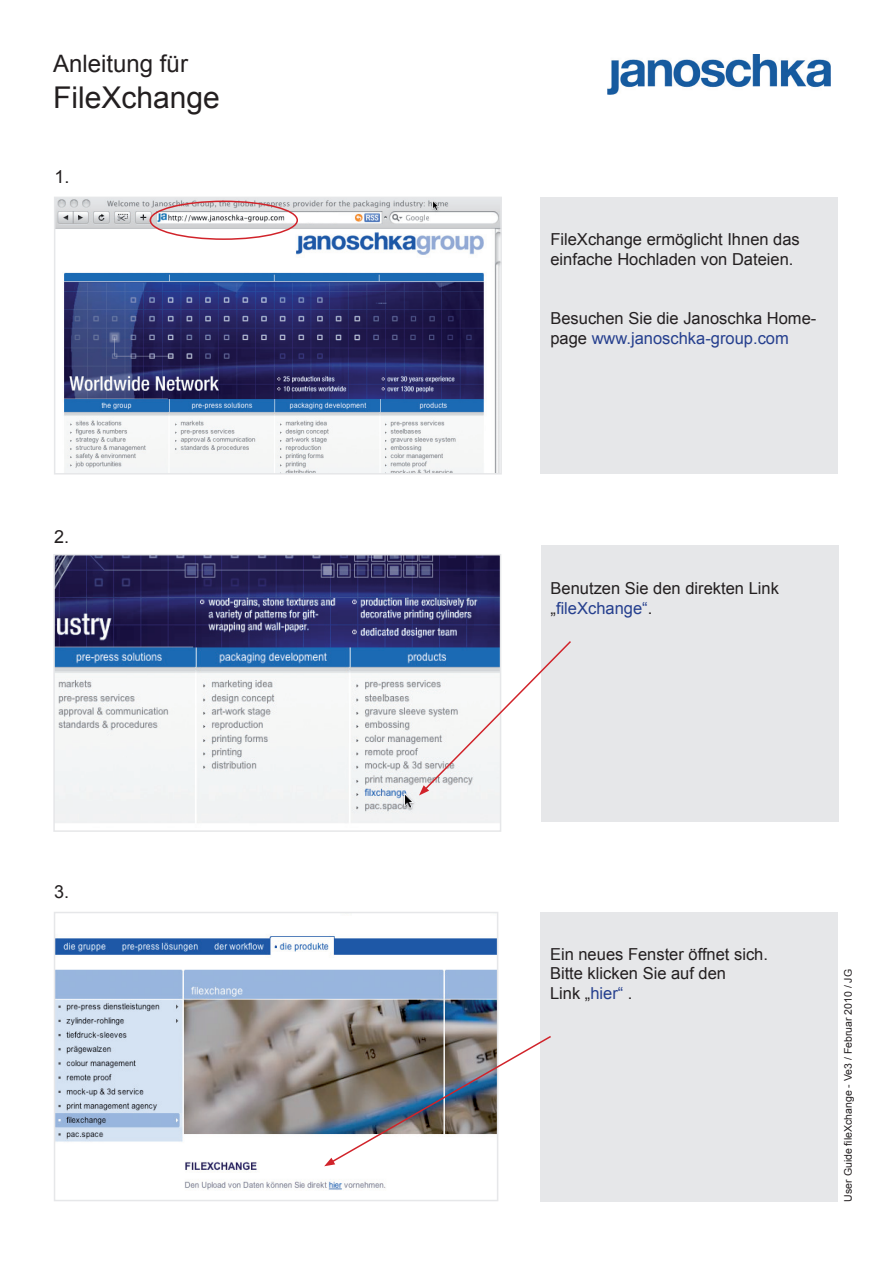
<style>
.page{position:relative;width:893px;height:1263px;background:#fff}
.page>*{position:absolute;margin:0;border:0;box-sizing:border-box;transform-origin:0 0}
.t1{font:30px "Arial";color:#231f20}
.t2{font:24px "Arial";color:#231f20}
.t3{font:18px "Arial";color:#231f20}
.t4{font:16.5px/19.8px "Arial";color:#231f20}
.t5{font:10.5px "Arial";color:#231f20}
.s1{color:#253f8e}
</style>
<div class="page">
<div style="left:540px;top:197px;width:298px;height:277px;background:#e6e7e9"></div>
<div style="left:541px;top:545px;width:298px;height:276px;background:#e6e7e9"></div>
<img style="left:57px;top:936px;width:438px;height:254px">
<div style="left:54px;top:912px;width:444px;height:289px;border:2px solid #e6e7e9"></div>
<img style="left:607px;top:54px;width:223px;height:41px">
<img style="left:56px;top:557px;width:442px;height:266px">
<div style="left:53px;top:554px;width:448px;height:278px;border:2px solid #e6e7e9"></div>
<img style="left:57px;top:200px;width:442px;height:271px">
<div style="left:54px;top:197px;width:448px;height:277px;border:2px solid #e6e7e9"></div>
<div style="left:540px;top:912px;width:298px;height:289px;background:#e6e7e9"></div>
<svg style="left:419px;top:639px;width:152px;height:156px"></svg>
<svg style="left:324px;top:1034px;width:227px;height:132px"></svg>
<div style="left:285px;top:213px;width:54px;height:9px;background:#fff"></div>
<div style="left:150px;top:201px;width:148px;height:39px;border:2px solid #d1232a;border-radius:50%"></div>
<h2 class="t2" style="left:53px;top:48px;width:136px">Anleitung für</h2>
<h1 class="t1" style="left:53px;top:78px;width:168px">FileXchange</h1>
<p class="t3" style="left:55px;top:165px;width:17px">1.</p>
<p class="t3" style="left:54px;top:525px;width:17px">2.</p>
<p class="t3" style="left:54px;top:880px;width:17px">3.</p>
<p class="t4" style="left:550px;top:230px;width:251px">FileXchange ermöglicht Ihnen das einfache Hochladen von Dateien.</p>
<p class="t4" style="left:550px;top:309px;width:267px">Besuchen Sie die Janoschka Home&shy;page <span class="s1">www.janoschka-group.com</span></p>
<p class="t4" style="left:551px;top:578px;width:230px">Benutzen Sie den direkten Link „<span class="s1">fileXchange“</span>.</p>
<p class="t4" style="left:550px;top:944px;width:219px">Ein neues Fenster öffnet sich.<br>Bitte klicken Sie auf den<br>Link „<span class="s1">hier“</span> .</p>
<p class="t5" style="left:841px;top:1201px;width:234px;rotate:-90deg">User Guide fileXchange - Ve3 / Februar 2010 / JG</p>
</div>
